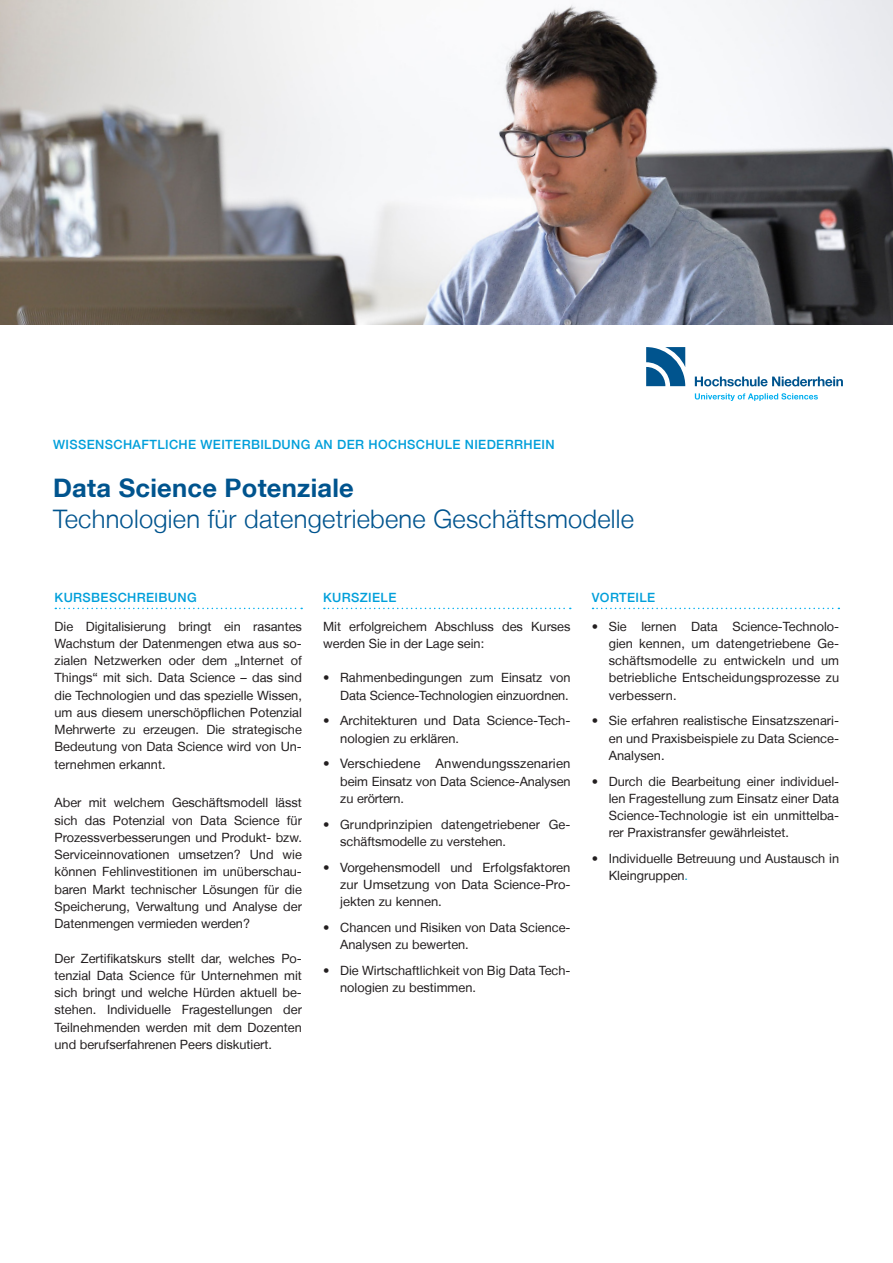
<style>
.page{position:relative;width:893px;height:1263px;background:#fff}
.page>*{position:absolute;margin:0;border:0;box-sizing:border-box;transform-origin:0 0}
.t1{font:300 25.5px "Helvetica Neue LT";letter-spacing:.01em;color:#00548e}
.t2{font:700 25.5px "Helvetica Neue LT";letter-spacing:.01em;color:#00548e}
.t3{font:13.05px "Helvetica Neue LT";letter-spacing:.01em;color:#231f20}
.t4{font:12.75px/17.2px "Helvetica Neue LT";color:#231f20;text-align:justify}
.t5{font:500 12.75px "Helvetica Neue LT";letter-spacing:.03em;color:#009fda}
.s1{color:#009fda}
</style>
<div class="page">
<svg style="left:55px;top:608px;width:247px;height:1px"></svg>
<svg style="left:324px;top:608px;width:247px;height:1px"></svg>
<svg style="left:592px;top:608px;width:247px;height:1px"></svg>
<img style="left:0;top:0;width:893px;height:325px">
<svg style="left:646px;top:347px;width:39px;height:39px"></svg>
<svg style="left:695px;top:377px;width:148px;height:9px"></svg>
<svg style="left:695px;top:393px;width:123px;height:8px"></svg>
<p class="t5" style="left:53px;top:436px;width:503px">WISSENSCHAFTLICHE WEITERBILDUNG AN DER HOCHSCHULE NIEDERRHEIN</p>
<h1 class="t2" style="left:53px;top:472px;width:302px">Data Science Potenziale</h1>
<h1 class="t1" style="left:53px;top:503px;width:582px">Technologien für datengetriebene Geschäftsmodelle</h1>
<p class="t5" style="left:55px;top:589px;width:144px">KURSBESCHREIBUNG</p>
<p class="t4" style="left:55px;top:617px;width:249px">Die Digitalisierung bringt ein rasantes Wachstum der Datenmengen etwa aus so&shy;zialen Netzwerken oder dem „Internet of Things“ mit sich. Data Science – das sind die Technologien und das spezielle Wissen, um aus diesem unerschöpflichen Potenzial Mehrwerte zu erzeugen. Die strategische Bedeutung von Data Science wird von Un&shy;ternehmen erkannt.</p>
<p class="t4" style="left:55px;top:794px;width:249px">Aber mit welchem Geschäftsmodell lässt sich das Potenzial von Data Science für Prozessverbesserungen und Produkt- bzw.<br>Serviceinnovationen umsetzen? Und wie können Fehlinvestitionen im unüberschau&shy;baren Markt technischer Lösungen für die Speicherung, Verwaltung und Analyse der Datenmengen vermieden werden?</p>
<p class="t4" style="left:55px;top:949px;width:249px">Der Zertifikatskurs stellt dar, welches Po&shy;tenzial Data Science für Unternehmen mit sich bringt und welche Hürden aktuell be&shy;stehen. Individuelle Fragestellungen der Teilnehmenden werden mit dem Dozenten und berufserfahrenen Peers diskutiert.</p>
<p class="t5" style="left:323px;top:589px;width:75px">KURSZIELE</p>
<p class="t4" style="left:323px;top:617px;width:249px">Mit erfolgreichem Abschluss des Kurses werden Sie in der Lage sein:</p>
<p class="t4" style="left:323px;top:669px;width:249px;text-align:right">• Rahmenbedingungen zum Einsatz von<br>Data Science-Technologien einzuordnen.</p>
<p class="t4" style="left:340px;top:712px;width:232px;text-indent:-17px">• Architekturen und Data Science-Tech&shy;nologien zu erklären.</p>
<p class="t3" style="left:323px;top:756px;width:249px">• Verschiedene Anwendungsszenarien</p>
<p class="t4" style="left:340px;top:772px;width:232px">beim Einsatz von Data Science-Analysen zu erörtern.</p>
<p class="t4" style="left:340px;top:815px;width:232px;text-indent:-17px">• Grundprinzipien datengetriebener Ge&shy;schäftsmodelle zu verstehen.</p>
<p class="t4" style="left:340px;top:858px;width:232px;text-indent:-17px">• Vorgehensmodell und Erfolgsfaktoren zur Umsetzung von Data Science-Pro&shy;jekten zu kennen.</p>
<p class="t4" style="left:340px;top:919px;width:232px;text-indent:-17px">• Chancen und Risiken von Data Science-<br>Analysen zu bewerten.</p>
<p class="t4" style="left:340px;top:962px;width:232px;text-indent:-17px">• Die Wirtschaftlichkeit von Big Data Tech&shy;nologien zu bestimmen.</p>
<p class="t5" style="left:592px;top:589px;width:65px">VORTEILE</p>
<p class="t4" style="left:609px;top:617px;width:232px;text-indent:-17px">• Sie lernen Data Science-Technolo&shy;gien kennen, um datengetriebene Ge&shy;schäftsmodelle zu entwickeln und um betriebliche Entscheidungsprozesse zu verbessern.</p>
<p class="t4" style="left:609px;top:712px;width:232px;text-indent:-17px">• Sie erfahren realistische Einsatzszenari&shy;en und Praxisbeispiele zu Data Science-Analysen.</p>
<p class="t4" style="left:609px;top:772px;width:232px;text-indent:-17px">• Durch die Bearbeitung einer individuel&shy;len Fragestellung zum Einsatz einer Data Science-Technologie ist ein unmittelba&shy;rer Praxistransfer gewährleistet.</p>
<p class="t4" style="left:609px;top:850px;width:232px;text-indent:-17px">• Individuelle Betreuung und Austausch in<br>Kleingruppen<span class="s1">.</span></p>
</div>
